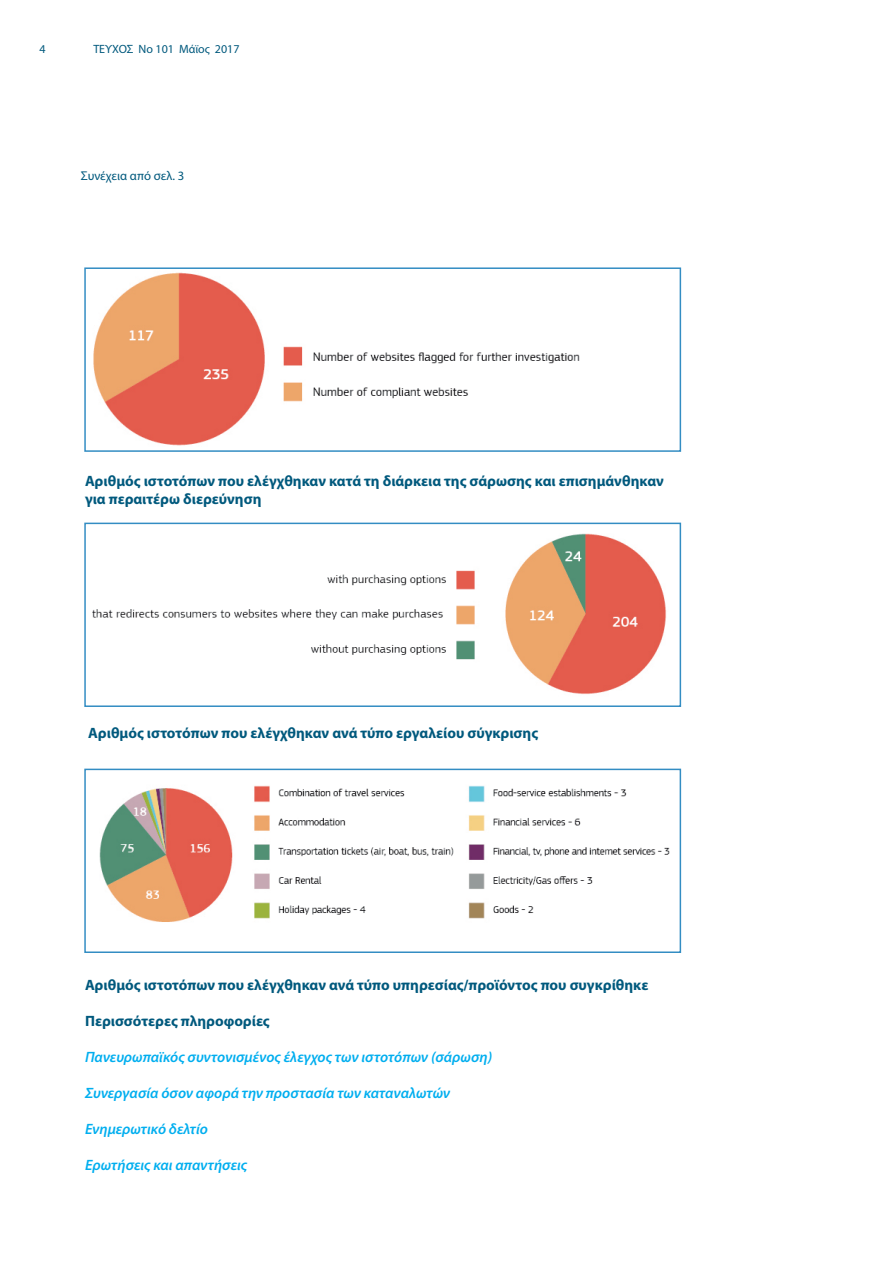
<style>
.page{position:relative;width:893px;height:1263px;background:#fff}
.page>*{position:absolute;margin:0;border:0;box-sizing:border-box;transform-origin:0 0}
.t1{font:700 15px/18px "Myriad Pro";color:#00597d}
.t2{font:italic 600 15px "Myriad Pro";color:#00aeef}
.t3{font:12.75px "Myriad Pro";color:#00597d}
.t4{font:12px "Myriad Pro";color:#00597d}
</style>
<div class="page">
<img style="left:93px;top:272px;width:487px;height:174px">
<div style="left:84px;top:267px;width:597px;height:185px;border:2px solid #338dc3"></div>
<img style="left:92px;top:533px;width:574px;height:161px">
<div style="left:84px;top:523px;width:597px;height:184px;border:2px solid #338dc3"></div>
<img style="left:99px;top:785px;width:571px;height:137px">
<div style="left:84px;top:769px;width:597px;height:184px;border:2px solid #338dc3"></div>
<p class="t4" style="left:39px;top:42px;width:8px">4</p>
<p class="t4" style="left:93px;top:42px;width:148px">ΤΕΥΧΟΣ No 101 Μάϊος 2017</p>
<p class="t3" style="left:81px;top:169px;width:105px">Συνέχεια από σελ. 3</p>
<p class="t1" style="left:85px;top:472px;width:580px">Αριθμός ιστοτόπων που ελέγχθηκαν κατά τη διάρκεια της σάρωσης και επισημάνθηκαν για περαιτέρω διερεύνηση</p>
<p class="t1" style="left:88px;top:724px;width:451px">Αριθμός ιστοτόπων που ελέγχθηκαν ανά τύπο εργαλείου σύγκρισης</p>
<p class="t1" style="left:85px;top:976px;width:565px">Αριθμός ιστοτόπων που ελέγχθηκαν ανά τύπο υπηρεσίας/προϊόντος που συγκρίθηκε</p>
<p class="t1" style="left:85px;top:1012px;width:186px">Περισσότερες πληροφορίες</p>
<p class="t2" style="left:85px;top:1047px;width:409px">Πανευρωπαϊκός συντονισμένος έλεγχος των ιστοτόπων (σάρωση)</p>
<p class="t2" style="left:85px;top:1083px;width:367px">Συνεργασία όσον αφορά την προστασία των καταναλωτών</p>
<p class="t2" style="left:85px;top:1119px;width:124px">Ενημερωτικό δελτίο</p>
<p class="t2" style="left:85px;top:1155px;width:164px">Ερωτήσεις και απαντήσεις</p>
</div>
